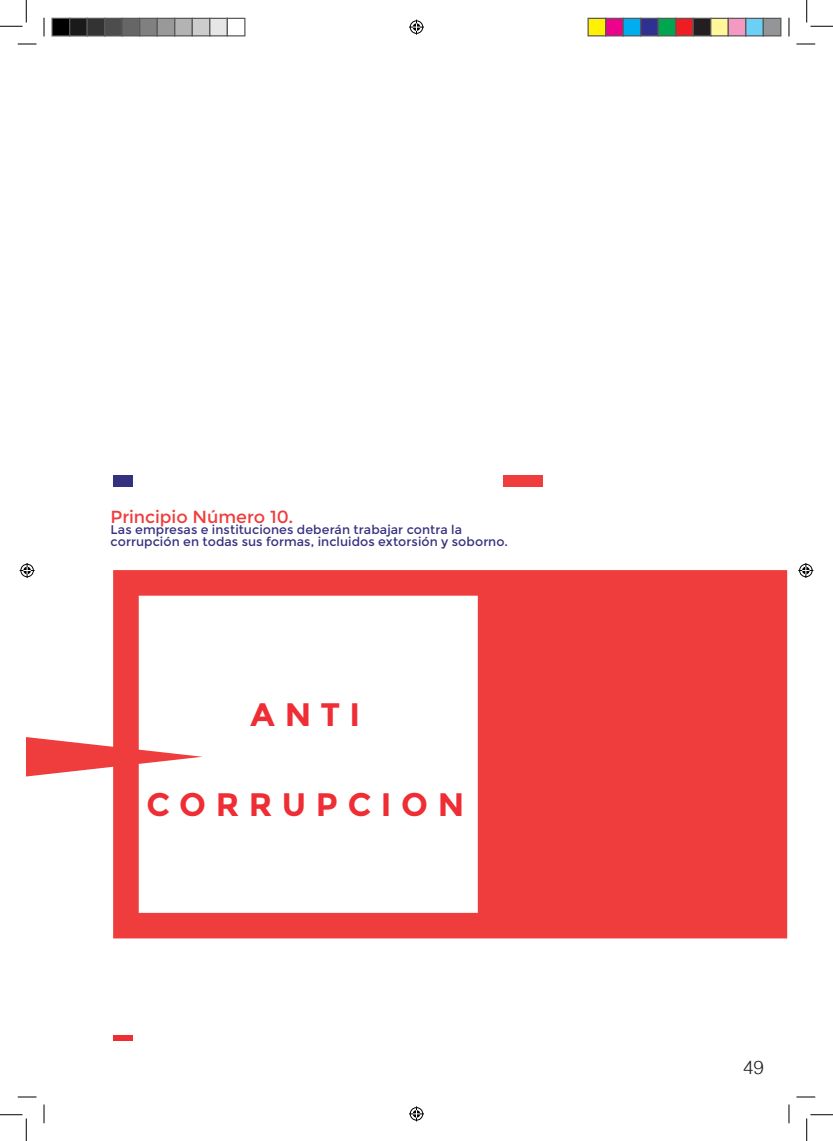
<style>
.page{position:relative;width:833px;height:1141px;background:#fff}
.page>*{position:absolute;margin:0;border:0;box-sizing:border-box;transform-origin:0 0}
.t1{font:700 32.5px "Montserrat";letter-spacing:.295em;color:#ee2d34}
.t2{font:300 18.75px "Helvetica";color:#231f20}
.t3{font:17.5px "Montserrat";letter-spacing:-.005em;color:#ee3d3c}
.t4{font:12.5px/11.9px "Montserrat";letter-spacing:.005em;color:#35317f}
</style>
<div class="page">
<div style="left:113px;top:475px;width:20px;height:12px;background:#35317f"></div>
<div style="left:113px;top:1035px;width:20px;height:6px;background:#ee2d34"></div>
<svg style="left:26px;top:737px;width:87px;height:40px;fill:#ee3d3c"></svg>
<svg style="left:113px;top:570px;width:673px;height:368px;fill:#ee3d3c"></svg>
<div style="left:503px;top:475px;width:40px;height:12px;background:#ee3d3c"></div>
<svg style="left:18px;top:43px;width:18px;height:2px"></svg>
<svg style="left:796px;top:43px;width:18px;height:2px"></svg>
<svg style="left:18px;top:1096px;width:18px;height:1px"></svg>
<svg style="left:796px;top:1096px;width:18px;height:1px"></svg>
<svg style="left:43px;top:18px;width:2px;height:18px"></svg>
<svg style="left:43px;top:1104px;width:2px;height:19px"></svg>
<svg style="left:788px;top:18px;width:1px;height:18px"></svg>
<svg style="left:788px;top:1104px;width:1px;height:19px"></svg>
<svg style="left:0;top:0;width:27px;height:27px"></svg>
<svg style="left:0;top:1114px;width:27px;height:26px"></svg>
<svg style="left:806px;top:0;width:26px;height:27px"></svg>
<svg style="left:806px;top:1114px;width:26px;height:26px"></svg>
<svg style="left:409px;top:20px;width:15px;height:15px"></svg>
<svg style="left:409px;top:1106px;width:15px;height:15px"></svg>
<svg style="left:20px;top:563px;width:15px;height:15px"></svg>
<svg style="left:798px;top:563px;width:14px;height:15px"></svg>
<div style="left:52px;top:18px;width:18px;height:18px;background:#000"></div>
<div style="left:51px;top:18px;width:19px;height:18px;border:1px solid #595959"></div>
<div style="left:70px;top:18px;width:17px;height:18px;background:#1a1a1a"></div>
<div style="left:69px;top:18px;width:19px;height:18px;border:1px solid #595959"></div>
<div style="left:87px;top:18px;width:18px;height:18px;background:#333"></div>
<div style="left:86px;top:18px;width:19px;height:18px;border:1px solid #595959"></div>
<div style="left:105px;top:18px;width:17px;height:18px;background:#4d4d4d"></div>
<div style="left:104px;top:18px;width:19px;height:18px;border:1px solid #595959"></div>
<div style="left:122px;top:18px;width:18px;height:18px;background:#666"></div>
<div style="left:121px;top:18px;width:19px;height:18px;border:1px solid #595959"></div>
<div style="left:140px;top:18px;width:17px;height:18px;background:#808080"></div>
<div style="left:139px;top:18px;width:19px;height:18px;border:1px solid #595959"></div>
<div style="left:157px;top:18px;width:18px;height:18px;background:#999"></div>
<div style="left:156px;top:18px;width:19px;height:18px;border:1px solid #595959"></div>
<div style="left:175px;top:18px;width:17px;height:18px;background:#b3b3b3"></div>
<div style="left:174px;top:18px;width:19px;height:18px;border:1px solid #595959"></div>
<div style="left:192px;top:18px;width:18px;height:18px;background:#ccc"></div>
<div style="left:191px;top:18px;width:19px;height:18px;border:1px solid #595959"></div>
<div style="left:210px;top:18px;width:17px;height:18px;background:#e6e6e6"></div>
<div style="left:209px;top:18px;width:19px;height:18px;border:1px solid #595959"></div>
<div style="left:226px;top:18px;width:19px;height:18px;border:1px solid #595959"></div>
<div style="left:587px;top:18px;width:18px;height:18px;background:#fff101"></div>
<div style="left:587px;top:18px;width:19px;height:18px;border:1px solid #595959"></div>
<div style="left:605px;top:18px;width:17px;height:18px;background:#ed028c"></div>
<div style="left:604px;top:18px;width:19px;height:18px;border:1px solid #595959"></div>
<div style="left:622px;top:18px;width:18px;height:18px;background:#00aeef"></div>
<div style="left:622px;top:18px;width:19px;height:18px;border:1px solid #595959"></div>
<div style="left:640px;top:18px;width:17px;height:18px;background:#2e3092"></div>
<div style="left:639px;top:18px;width:19px;height:18px;border:1px solid #595959"></div>
<div style="left:657px;top:18px;width:18px;height:18px;background:#00a54f"></div>
<div style="left:657px;top:18px;width:19px;height:18px;border:1px solid #595959"></div>
<div style="left:675px;top:18px;width:17px;height:18px;background:#ee1d23"></div>
<div style="left:674px;top:18px;width:19px;height:18px;border:1px solid #595959"></div>
<div style="left:692px;top:18px;width:18px;height:18px;background:#231f20"></div>
<div style="left:692px;top:18px;width:19px;height:18px;border:1px solid #595959"></div>
<div style="left:710px;top:18px;width:17px;height:18px;background:#fff79a"></div>
<div style="left:709px;top:18px;width:19px;height:18px;border:1px solid #595959"></div>
<div style="left:727px;top:18px;width:18px;height:18px;background:#f499c2"></div>
<div style="left:727px;top:18px;width:19px;height:18px;border:1px solid #595959"></div>
<div style="left:745px;top:18px;width:17px;height:18px;background:#6bcff6"></div>
<div style="left:744px;top:18px;width:19px;height:18px;border:1px solid #595959"></div>
<div style="left:762px;top:18px;width:18px;height:18px;background:#939598"></div>
<div style="left:762px;top:18px;width:19px;height:18px;border:1px solid #595959"></div>
<h3 class="t3" style="left:111px;top:506px;width:184px">Principio Número 10.</h3>
<p class="t4" style="left:111px;top:524px;width:398px">Las empresas e instituciones deberán trabajar contra la corrupción en todas sus formas, incluidos extorsión y soborno.</p>
<h1 class="t1" style="left:250px;top:695px;width:111px">ANTI</h1>
<h1 class="t1" style="left:146px;top:785px;width:319px">CORRUPCION</h1>
<h2 class="t2" style="left:742px;top:1050px;width:22px">49</h2>
</div>
